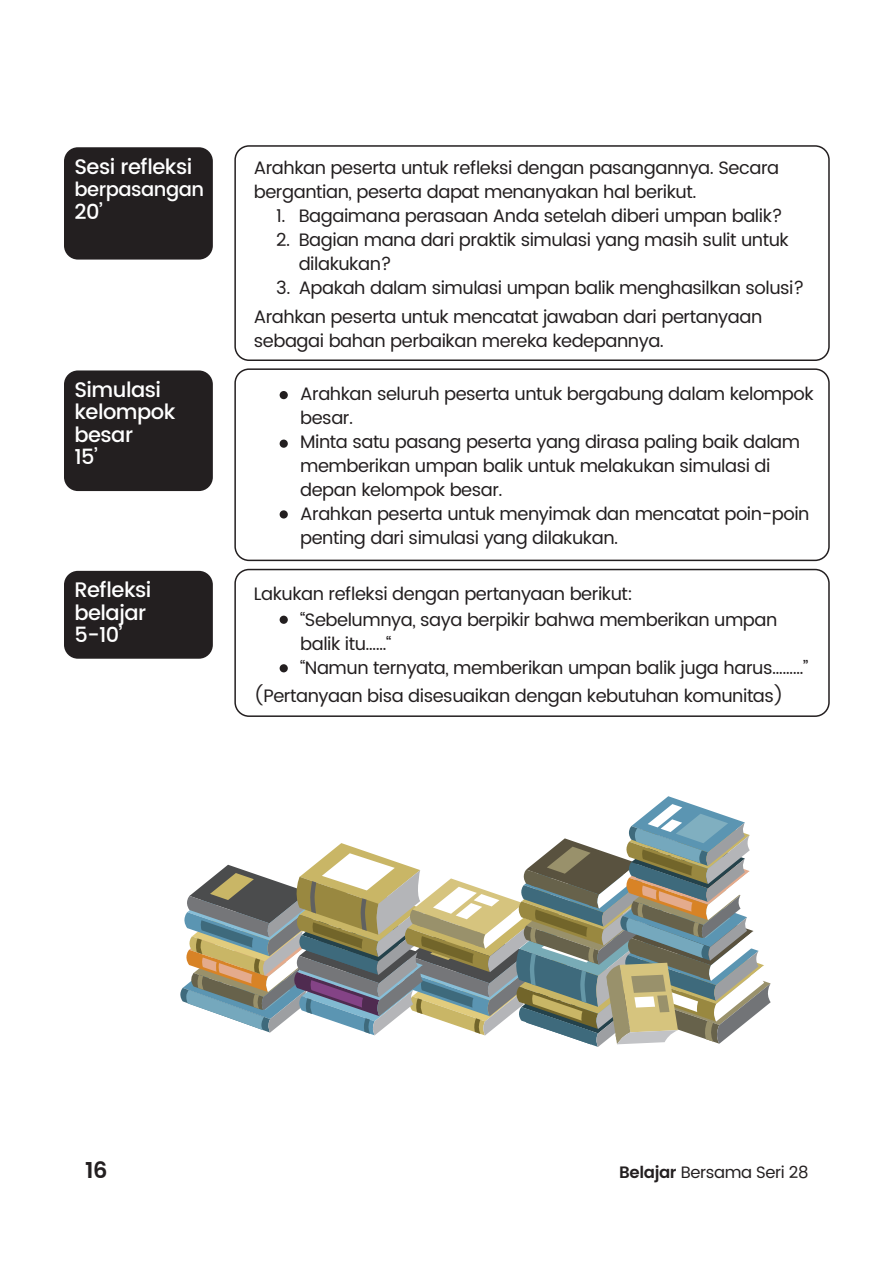
<style>
.page{position:relative;width:893px;height:1263px;background:#fff}
.page>*{position:absolute;margin:0;border:0;box-sizing:border-box;transform-origin:0 0}
.t1{font:600 22.5px "Poppins";color:#231f20}
.t2{font:500 21px/22.4px "Poppins";letter-spacing:-.025em;color:#fff}
.t3{font:500 19.5px "Poppins";letter-spacing:-.025em;color:#fff}
.t4{font:18px/24px "Poppins";letter-spacing:-.025em;color:#231f20}
.t5{font:16.5px "Poppins";letter-spacing:-.025em;color:#231f20}
.s1{font-weight:600}
</style>
<div class="page">
<svg style="left:180px;top:796px;width:591px;height:251px"></svg>
<div style="left:64px;top:147px;width:149px;height:113px;background:#231f20;border-radius:14px"></div>
<svg style="left:234px;top:145px;width:596px;height:216px"></svg>
<div style="left:64px;top:370px;width:149px;height:121px;background:#231f20;border-radius:14px"></div>
<svg style="left:234px;top:368px;width:596px;height:194px"></svg>
<div style="left:64px;top:571px;width:149px;height:88px;background:#231f20;border-radius:14px"></div>
<svg style="left:234px;top:568px;width:596px;height:149px"></svg>
<p class="t2" style="left:74px;top:156px;width:119px">Sesi refleksi</p>
<p class="t3" style="left:74px;top:175px;width:131px">berpasangan</p>
<p class="t2" style="left:74px;top:201px;width:30px">20’</p>
<p class="t2" style="left:74px;top:379px;width:102px">Simulasi kelompok besar<br>15’</p>
<p class="t4" style="left:254px;top:156px;width:527px">Arahkan peserta untuk refleksi dengan pasangannya. Secara bergantian, peserta dapat menanyakan hal berikut.</p>
<p class="t4" style="left:276px;top:205px;width:16px">1.<br>2.</p>
<p class="t4" style="left:276px;top:277px;width:16px">3.</p>
<p class="t4" style="left:299px;top:205px;width:507px">Bagaimana perasaan Anda setelah diberi umpan balik?<br>Bagian mana dari praktik simulasi yang masih sulit untuk dilakukan?<br>Apakah dalam simulasi umpan balik menghasilkan solusi?</p>
<p class="t4" style="left:254px;top:305px;width:510px">Arahkan peserta untuk mencatat jawaban dari pertanyaan sebagai bahan perbaikan mereka kedepannya.</p>
<p class="t4" style="left:300px;top:382px;width:515px">Arahkan seluruh peserta untuk bergabung dalam kelompok besar.<br>Minta satu pasang peserta yang dirasa paling baik dalam memberikan umpan balik untuk melakukan simulasi di depan kelompok besar.<br>Arahkan peserta untuk menyimak dan mencatat poin-poin penting dari simulasi yang dilakukan.</p>
<p class="t2" style="left:74px;top:579px;width:78px">Refleksi belajar<br>5-10’</p>
<p class="t4" style="left:254px;top:582px;width:381px">Lakukan refleksi dengan pertanyaan berikut:</p>
<p class="t4" style="left:300px;top:608px;width:510px">“Sebelumnya, saya berpikir bahwa memberikan umpan balik itu……“<br>“Namun ternyata, memberikan umpan balik juga harus………”</p>
<p class="t4" style="left:254px;top:684px;width:531px">(Pertanyaan bisa disesuaikan dengan kebutuhan komunitas)</p>
<p class="t1" style="left:85px;top:1153px;width:24px">16</p>
<p class="t5" style="left:619px;top:1160px;width:191px"><span class="s1">Belajar</span> Bersama Seri 28</p>
</div>
